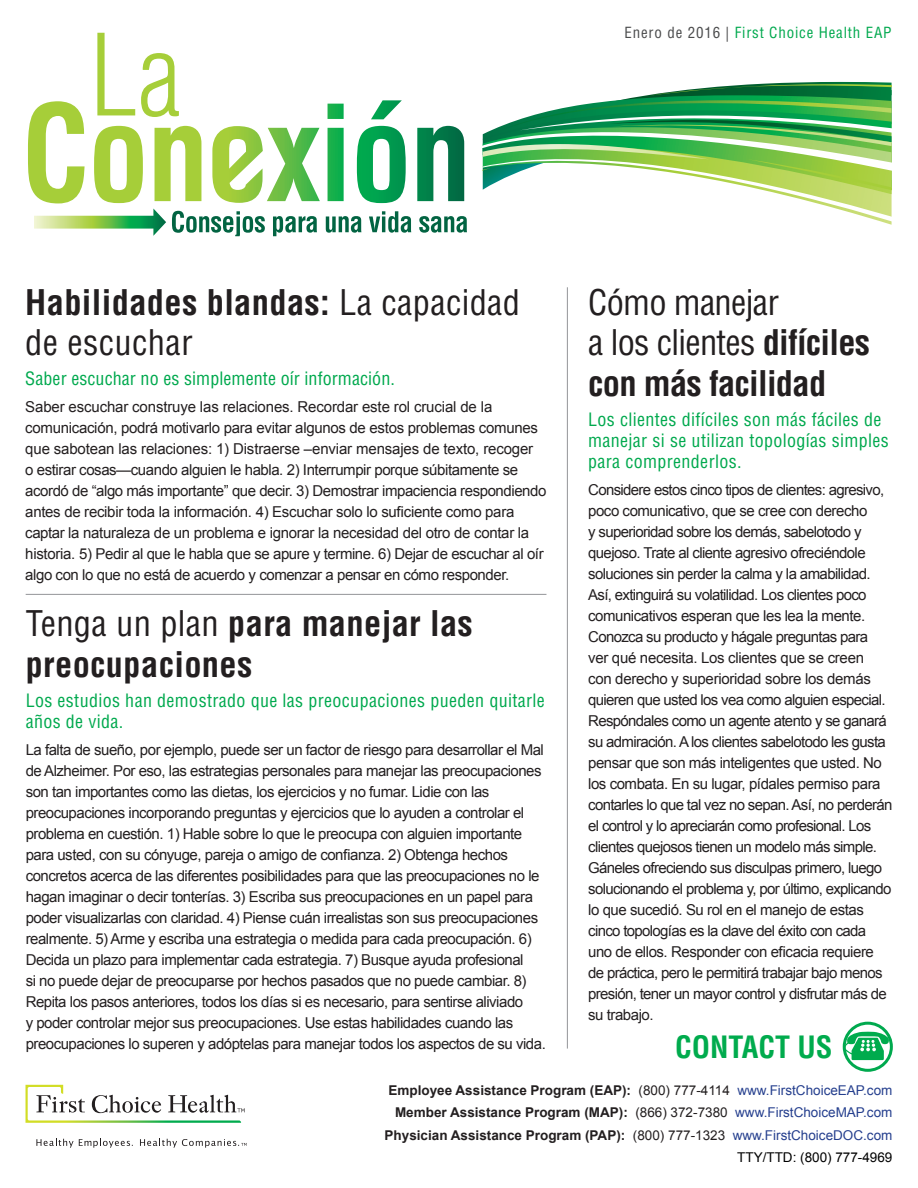
<style>
.page{position:relative;width:918px;height:1188px;background:#fff}
.page>*{position:absolute;margin:0;border:0;box-sizing:border-box;transform-origin:0 0}
.t1{font:700 condensed 34.5px/40.5px "Helvetica";letter-spacing:-.02em;color:#231f20}
.t2{font:condensed 34.5px/40.5px "Helvetica";letter-spacing:.01em;color:#231f20}
.t3{font:700 condensed 34.5px/40.5px "Helvetica";letter-spacing:.01em;color:#231f20}
.t4{font:700 condensed 30px "Helvetica";color:#00ab4d}
.t5{font:condensed 18px/21px "Helvetica";letter-spacing:.02em;color:#00a94e}
.t6{font:15px/21px "Arial";letter-spacing:-.03em;color:#231f20}
.t7{font:condensed 15px "Helvetica";letter-spacing:.055em;color:#00a94e}
.t8{font:700 13.5px/22.5px "Arial";color:#231f20;text-align:right}
.s1{color:#4b4c4d}
.s2{font-weight:700}
.s3{font-weight:400}
.s4{font-weight:400;color:#253f8e}
.s5{font-weight:400;color:#000}
</style>
<div class="page">
<svg style="left:26px;top:1085px;width:219px;height:38px"></svg>
<svg style="left:36px;top:1139px;width:97px;height:9px"></svg>
<svg style="left:140px;top:1139px;width:107px;height:9px"></svg>
<svg style="left:844px;top:1032px;width:45px;height:28px"></svg>
<div style="left:843px;top:1022px;width:50px;height:50px;border:3px solid #00a94e;border-radius:50%"></div>
<hr style="left:26px;top:594px;width:520px;height:1px;background:#939598">
<svg style="left:483px;top:81px;width:409px;height:144px"></svg>
<svg style="left:34px;top:209px;width:132px;height:27px"></svg>
<svg style="left:172px;top:211px;width:93px;height:25px"></svg>
<svg style="left:273px;top:216px;width:44px;height:20px"></svg>
<svg style="left:326px;top:216px;width:35px;height:17px"></svg>
<svg style="left:369px;top:211px;width:42px;height:22px"></svg>
<svg style="left:419px;top:216px;width:48px;height:17px"></svg>
<svg style="left:28px;top:33px;width:436px;height:170px"></svg>
<hr style="left:567px;top:287px;width:1px;height:762px;background:#939598">
<p class="t7" style="left:625px;top:23px;width:269px"><span class="s1">Enero de 2016 |</span> First Choice Health EAP</p>
<h1 class="t2" style="left:25px;top:282px;width:496px"><span class="s2">Habilidades blandas:</span> La capacidad de escuchar</h1>
<p class="t5" style="left:25px;top:368px;width:371px">Saber escuchar no es simplemente oír información.</p>
<p class="t6" style="left:25px;top:397px;width:523px">Saber escuchar construye las relaciones. Recordar este rol crucial de la comunicación, podrá motivarlo para evitar algunos de estos problemas comunes que sabotean las relaciones: 1) Distraerse –enviar mensajes de texto, recoger<br>o estirar cosas—cuando alguien le habla. 2) Interrumpir porque súbitamente se acordó de “algo más importante” que decir. 3) Demostrar impaciencia respondiendo antes de recibir toda la información. 4) Escuchar solo lo suficiente como para captar la naturaleza de un problema e ignorar la necesidad del otro de contar la historia. 5) Pedir al que le habla que se apure y termine. 6) Dejar de escuchar al oír algo con lo que no está de acuerdo y comenzar a pensar en cómo responder.</p>
<h1 class="t3" style="left:26px;top:603px;width:449px"><span class="s3">Tenga un plan</span> para manejar las preocupaciones</h1>
<p class="t5" style="left:26px;top:689px;width:521px">Los estudios han demostrado que las preocupaciones pueden quitarle años de vida.</p>
<p class="t6" style="left:26px;top:739px;width:522px">La falta de sueño, por ejemplo, puede ser un factor de riesgo para desarrollar el Mal de Alzheimer. Por eso, las estrategias personales para manejar las preocupaciones son tan importantes como las dietas, los ejercicios y no fumar. Lidie con las preocupaciones incorporando preguntas y ejercicios que lo ayuden a controlar el problema en cuestión. 1) Hable sobre lo que le preocupa con alguien importante para usted, con su cónyuge, pareja o amigo de confianza. 2) Obtenga hechos concretos acerca de las diferentes posibilidades para que las preocupaciones no le hagan imaginar o decir tonterías. 3) Escriba sus preocupaciones en un papel para poder visualizarlas con claridad. 4) Piense cuán irrealistas son sus preocupaciones realmente. 5) Arme y escriba una estrategia o medida para cada preocupación. 6)<br>Decida un plazo para implementar cada estrategia. 7) Busque ayuda profesional<br>si no puede dejar de preocuparse por hechos pasados que no puede cambiar. 8)<br>Repita los pasos anteriores, todos los días si es necesario, para sentirse aliviado<br>y poder controlar mejor sus preocupaciones. Use estas habilidades cuando las preocupaciones lo superen y adóptelas para manejar todos los aspectos de su vida.</p>
<h1 class="t1" style="left:588px;top:282px;width:284px"><span class="s3">Cómo manejar<br>a los clientes</span> difíciles con más facilidad</h1>
<p class="t5" style="left:588px;top:409px;width:302px">Los clientes difíciles son más fáciles de manejar si se utilizan topologías simples para comprenderlos.</p>
<p class="t6" style="left:588px;top:479px;width:306px">Considere estos cinco tipos de clientes: agresivo, poco comunicativo, que se cree con derecho<br>y superioridad sobre los demás, sabelotodo y quejoso. Trate al cliente agresivo ofreciéndole soluciones sin perder la calma y la amabilidad.<br>Así, extinguirá su volatilidad. Los clientes poco comunicativos esperan que les lea la mente.<br>Conozca su producto y hágale preguntas para<br>ver qué necesita. Los clientes que se creen<br>con derecho y superioridad sobre los demás quieren que usted los vea como alguien especial.<br>Respóndales como un agente atento y se ganará su admiración. A los clientes sabelotodo les gusta pensar que son más inteligentes que usted. No los combata. En su lugar, pídales permiso para contarles lo que tal vez no sepan. Así, no perderán el control y lo apreciarán como profesional. Los clientes quejosos tienen un modelo más simple.<br>Gáneles ofreciendo sus disculpas primero, luego solucionando el problema y, por último, explicando lo que sucedió. Su rol en el manejo de estas cinco topologías es la clave del éxito con cada uno de ellos. Responder con eficacia requiere de práctica, pero le permitirá trabajar bajo menos presión, tener un mayor control y disfrutar más de su trabajo.</p>
<h2 class="t4" style="left:675px;top:1029px;width:159px">CONTACT US</h2>
<p class="t8" style="left:385px;top:1079px;width:509px">Employee Assistance Program (EAP): <span class="s3">(800) 777-4114</span> <span class="s4">www.FirstChoiceEAP.com </span>Member Assistance Program (MAP): <span class="s3">(866) 372-7380</span> <span class="s4">www.FirstChoiceMAP.com </span>Physician Assistance Program (PAP): <span class="s3">(800) 777-1323</span> <span class="s4">www.FirstChoiceDOC.com </span><span class="s5">TTY/TTD: (800) 777-4969</span></p>
</div>
